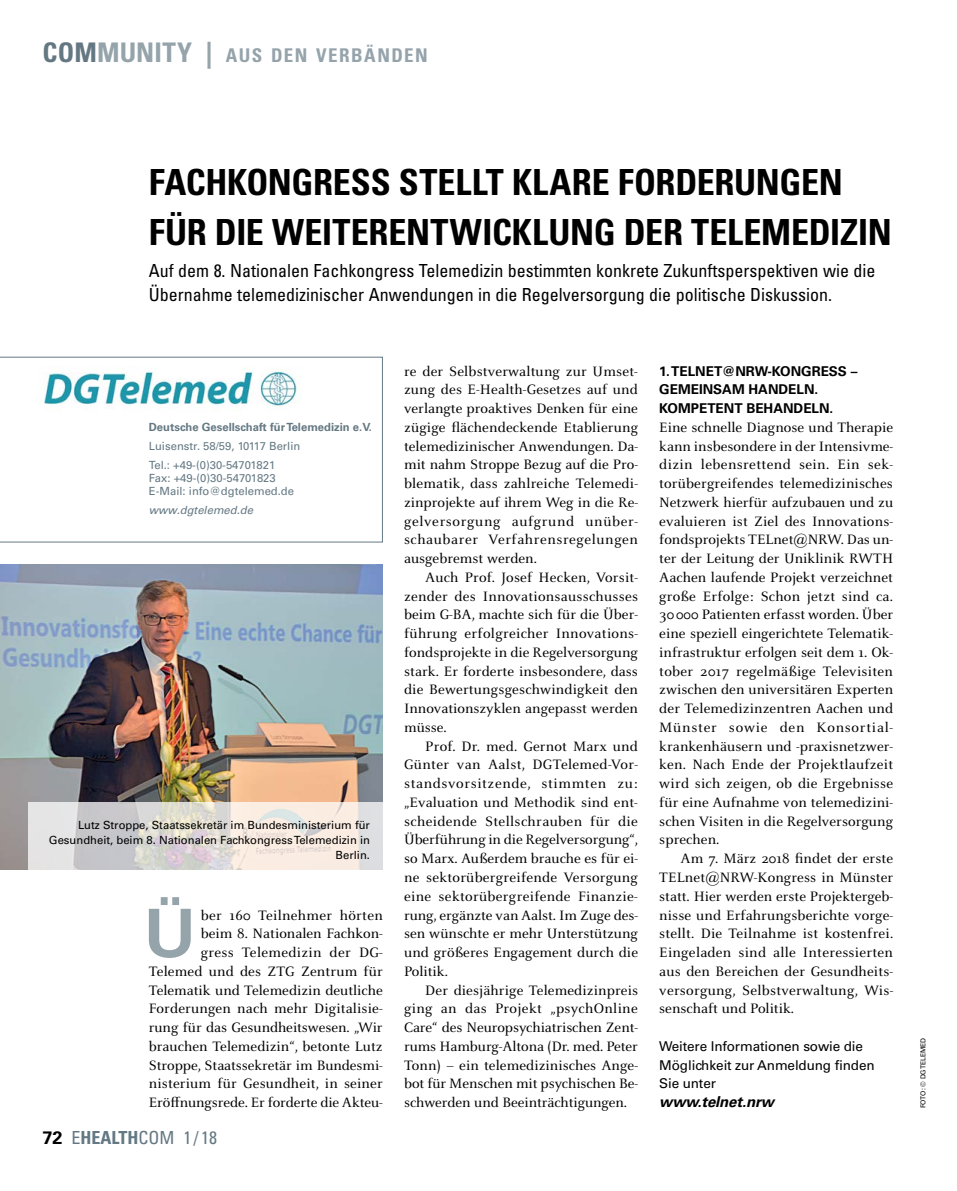
<style>
.page{position:relative;width:957px;height:1191px;background:#fff}
.page>*{position:absolute;margin:0;border:0;box-sizing:border-box;transform-origin:0 0}
.t1{font:700 66.9px "Univers LT Std";color:#95a3ab}
.t2{font:700 condensed 36px/49.5px "Univers LT Std";letter-spacing:-.005em;color:#000}
.t3{font:700 condensed 18.9px "Univers LT Std";letter-spacing:.075em;color:#95a3ab}
.t4{font:condensed 18px/24px "Univers LT Std";color:#000}
.t5{font:condensed 18px "Univers LT Std";color:#647883}
.t6{font:15px/18.8px "Celeste OT";color:#000;text-align:justify}
.t7{font:italic 700 15px "Univers LT Std";letter-spacing:-.01em;color:#000}
.t8{font:13.5px/18.8px "Univers LT Std";letter-spacing:-.01em;color:#000}
.t9{font:700 13.5px/18.8px "Univers LT Std";color:#000}
.t10{font:11.25px/15px "Univers LT Std";color:#000;text-align:right}
.t11{font:11.25px/19.2px "Univers LT Std";color:#647883}
.t12{font:700 11.25px "Univers LT Std";color:#647883}
.t13{font:italic 11.25px "Univers LT Std";color:#647883}
.t14{font:6.75px "Univers LT Std";color:#000}
.s1{font-size:27px;color:#647883}
.s2{font-size:27px}
.s3{font-weight:700;font-stretch:normal;color:#000}
.s4{font-weight:700}
</style>
<div class="page">
<img style="left:0;top:564px;width:383px;height:306px">
<svg style="left:0;top:357px;width:383px;height:185px"></svg>
<img style="left:38px;top:367px;width:265px;height:45px">
<svg style="left:28px;top:802px;width:355px;height:68px;background:#e3ddd9"></svg>
<p class="t3" style="left:43px;top:44px;width:387px"><span class="s1">COM</span><span class="s2">MUNITY |</span> AUS DEN VERBÄNDEN</p>
<h2 class="t2" style="left:149px;top:158px;width:744px">FACHKONGRESS STELLT KLARE FORDERUNGEN<br>FÜR DIE WEITERENTWICKLUNG DER TELEMEDIZIN</h2>
<p class="t4" style="left:149px;top:259px;width:728px">Auf dem 8. Nationalen Fachkongress Telemedizin bestimmten konkrete Zukunftsperspektiven wie die<br>Übernahme telemedizinischer Anwendungen in die Regelversorgung die politische Diskussion.</p>
<p class="t12" style="left:149px;top:420px;width:225px">Deutsche Gesellschaft für Telemedizin e.V.</p>
<p class="t11" style="left:149px;top:436px;width:153px">Luisenstr. 58/59, 10117 Berlin<br>Tel.: +49-(0)30-54701821</p>
<p class="t11" style="left:149px;top:472px;width:147px;line-height:12.8px">Fax: +49-(0)30-54701823<br>E-Mail: info@dgtelemed.de</p>
<p class="t13" style="left:149px;top:503px;width:106px">www.dgtelemed.de</p>
<p class="t10" style="left:49px;top:817px;width:322px">Lutz Stroppe, Staatssekretär im Bundesministerium für<br>Gesundheit, beim 8. Nationalen Fachkongress Telemedizin in<br>Berlin.</p>
<h1 class="t1" style="left:144px;top:894px;width:54px">Ü</h1>
<p class="t6" style="left:149px;top:905px;width:235px;text-align:right">ber 160 Teilnehmer hörten<br>beim 8. Nationalen Fachkon-<br>gress Telemedizin der DG-Telemed und des ZTG Zentrum für Telematik und Telemedizin deutliche Forderungen nach mehr Digitalisie&shy;rung für das Gesundheitswesen. „Wir brauchen Telemedizin“, betonte Lutz Stroppe, Staatssekretär im Bundesmi&shy;nisterium für Gesundheit, in seiner Eröffnungsrede. Er forderte die Akteu-</p>
<p class="t5" style="left:43px;top:1126px;width:176px"><span class="s3">72</span> E<span class="s4">HEALTH</span>COM 1 / 18</p>
<p class="t6" style="left:404px;top:361px;width:236px">re der Selbstverwaltung zur Umset&shy;zung des E-Health-Gesetzes auf und verlangte proaktives Denken für eine zügige flächendeckende Etablierung telemedizinischer Anwendungen. Da&shy;mit nahm Stroppe Bezug auf die Pro&shy;blematik, dass zahlreiche Telemedi&shy;zinprojekte auf ihrem Weg in die Re&shy;gelversorgung aufgrund unüber&shy;schaubarer Verfahrensregelungen ausgebremst werden.</p>
<p class="t6" style="left:404px;top:568px;width:236px;text-indent:21px">Auch Prof. Josef Hecken, Vorsit&shy;zender des Innovationsausschusses beim G-BA, machte sich für die Über&shy;führung erfolgreicher Innovations&shy;fondsprojekte in die Regelversorgung stark. Er forderte insbesondere, dass die Bewertungsgeschwindigkeit den Innovationszyklen angepasst werden müsse.</p>
<p class="t6" style="left:404px;top:736px;width:236px;text-indent:21px">Prof. Dr. med. Gernot Marx und Günter van Aalst, DGTelemed-Vor&shy;standsvorsitzende, stimmten zu: „Evaluation und Methodik sind ent&shy;scheidende Stellschrauben für die Überführung in die Regelversorgung“, so Marx. Außerdem brauche es für ei&shy;ne sektorübergreifende Versorgung eine sektorübergreifende Finanzie&shy;rung, ergänzte van Aalst. Im Zuge des&shy;sen wünschte er mehr Unterstützung und größeres Engagement durch die Politik.</p>
<p class="t6" style="left:404px;top:980px;width:236px;text-indent:21px">Der diesjährige Telemedizinpreis ging an das Projekt „psychOnline Care“ des Neuropsychiatrischen Zent&shy;rums Hamburg-Altona (Dr. med. Peter Tonn) – ein telemedizinisches Ange&shy;bot für Menschen mit psychischen Be&shy;schwerden und Beeinträchtigungen.</p>
<p class="t9" style="left:659px;top:361px;width:200px">1. TELNET@NRW-KONGRESS –<br>GEMEINSAM HANDELN.<br>KOMPETENT BEHANDELN.</p>
<p class="t6" style="left:659px;top:418px;width:235px">Eine schnelle Diagnose und Therapie kann insbesondere in der Intensivme&shy;dizin lebensrettend sein. Ein sek&shy;torübergreifendes telemedizinisches Netzwerk hierfür aufzubauen und zu evaluieren ist Ziel des Innovations&shy;fondsprojekts TELnet@NRW. Das un&shy;ter der Leitung der Uniklinik RWTH Aachen laufende Projekt verzeichnet große Erfolge: Schon jetzt sind ca.<br>30000 Patienten erfasst worden. Über eine speziell eingerichtete Telematik&shy;infrastruktur erfolgen seit dem 1. Ok&shy;tober 2017 regelmäßige Televisiten zwischen den universitären Experten der Telemedizinzentren Aachen und Münster sowie den Konsortial&shy;krankenhäusern und -praxisnetzwer&shy;ken. Nach Ende der Projektlaufzeit wird sich zeigen, ob die Ergebnisse für eine Aufnahme von telemedizini&shy;schen Visiten in die Regelversorgung sprechen.</p>
<p class="t6" style="left:659px;top:849px;width:236px;text-indent:21px">Am 7. März 2018 findet der erste TELnet@NRW-Kongress in Münster statt. Hier werden erste Projektergeb&shy;nisse und Erfahrungsberichte vorge&shy;stellt. Die Teilnahme ist kostenfrei.<br>Eingeladen sind alle Interessierten aus den Bereichen der Gesundheits&shy;versorgung, Selbstverwaltung, Wis&shy;senschaft und Politik.</p>
<p class="t8" style="left:659px;top:1036px;width:217px">Weitere Informationen sowie die<br>Möglichkeit zur Anmeldung finden<br>Sie unter</p>
<p class="t7" style="left:659px;top:1093px;width:116px">www.telnet.nrw</p>
<p class="t14" style="left:919px;top:1108px;width:72px;rotate:-90deg">FOTO: © DGTELEMED</p>
</div>
